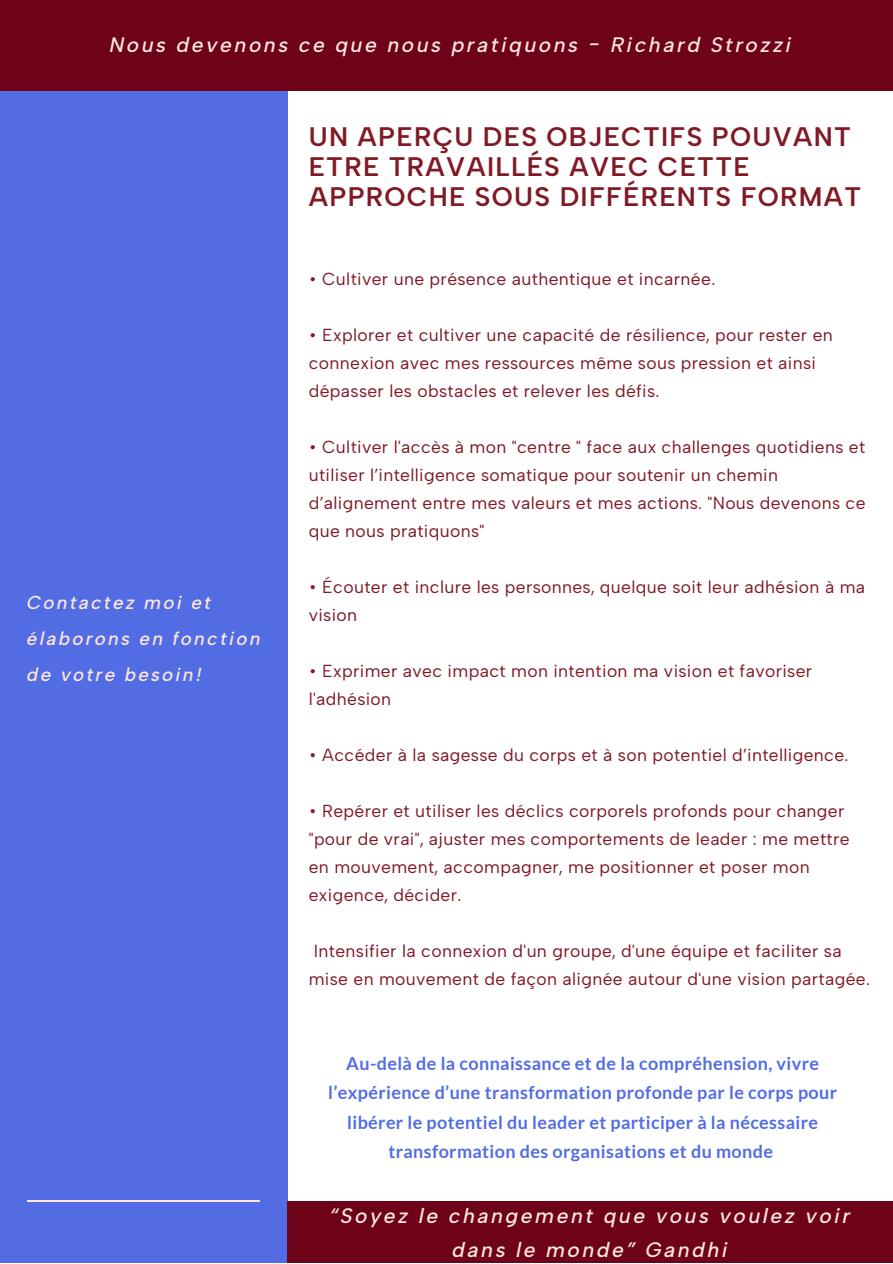
<style>
.page{position:relative;width:893px;height:1264px;background:#fff}
.page>*{position:absolute;margin:0;border:0;box-sizing:border-box;transform-origin:0 0}
.t1{font:600 26.85px/30.3px "Albert Sans";letter-spacing:.05em;color:#801a25}
.t2{font:italic 500 21px/33.8px "Albert Sans";letter-spacing:.12em;color:#ffe7de;text-align:center}
.t3{font:italic 500 18.75px/36px "Albert Sans";letter-spacing:.12em;color:#ffe7de}
.t4{font:700 18px/29.2px "Lato";letter-spacing:.02em;color:#526de4;text-align:center}
.t5{font:17.4px/28px "Albert Sans";letter-spacing:.02em;color:#801a25}
</style>
<div class="page">
<div style="left:0;top:78px;width:287px;height:1184px;background:#526de4"></div>
<div style="left:0;top:0;width:892px;height:91px;background:#6e0218"></div>
<hr style="left:27px;top:1200px;width:233px;height:1px;background:#ffe7de">
<div style="left:287px;top:1201px;width:605px;height:61px;background:#6e0218"></div>
<p class="t2" style="left:109px;top:28px;width:683px">Nous devenons ce que nous pratiquons - Richard Strozzi</p>
<p class="t3" style="left:27px;top:584px;width:235px">Contactez moi et élaborons en fonction de votre besoin!</p>
<p class="t1" style="left:309px;top:121px;width:554px">UN APERÇU DES OBJECTIFS POUVANT<br>ETRE TRAVAILLÉS AVEC CETTE<br>APPROCHE SOUS DIFFÉRENTS FORMAT</p>
<p class="t5" style="left:309px;top:264px;width:408px">• Cultiver une présence authentique et incarnée.</p>
<p class="t5" style="left:309px;top:320px;width:525px">• Explorer et cultiver une capacité de résilience, pour rester en connexion avec mes ressources même sous pression et ainsi dépasser les obstacles et relever les défis.</p>
<p class="t5" style="left:309px;top:432px;width:558px">• Cultiver l'accès à mon "centre " face aux challenges quotidiens et utiliser l’intelligence somatique pour soutenir un chemin d’alignement entre mes valeurs et mes actions. "Nous devenons ce que nous pratiquons"</p>
<p class="t5" style="left:309px;top:572px;width:558px">• Écouter et inclure les personnes, quelque soit leur adhésion à ma vision</p>
<p class="t5" style="left:309px;top:656px;width:505px">• Exprimer avec impact mon intention ma vision et favoriser l'adhésion</p>
<p class="t5" style="left:309px;top:741px;width:541px">• Accéder à la sagesse du corps et à son potentiel d’intelligence.</p>
<p class="t5" style="left:309px;top:797px;width:542px">• Repérer et utiliser les déclics corporels profonds pour changer "pour de vrai", ajuster mes comportements de leader : me mettre en mouvement, accompagner, me positionner et poser mon exigence, décider.</p>
<p class="t5" style="left:309px;top:937px;width:562px">Intensifier la connexion d'un groupe, d'une équipe et faciliter sa mise en mouvement de façon alignée autour d'une vision partagée.</p>
<p class="t4" style="left:328px;top:1048px;width:510px">Au-delà de la connaissance et de la compréhension, vivre l’expérience d’une transformation profonde par le corps pour libérer le potentiel du leader et participer à la nécessaire transformation des organisations et du monde</p>
<p class="t2" style="left:330px;top:1198px;width:522px">“Soyez le changement que vous voulez voir dans le monde” Gandhi</p>
</div>
